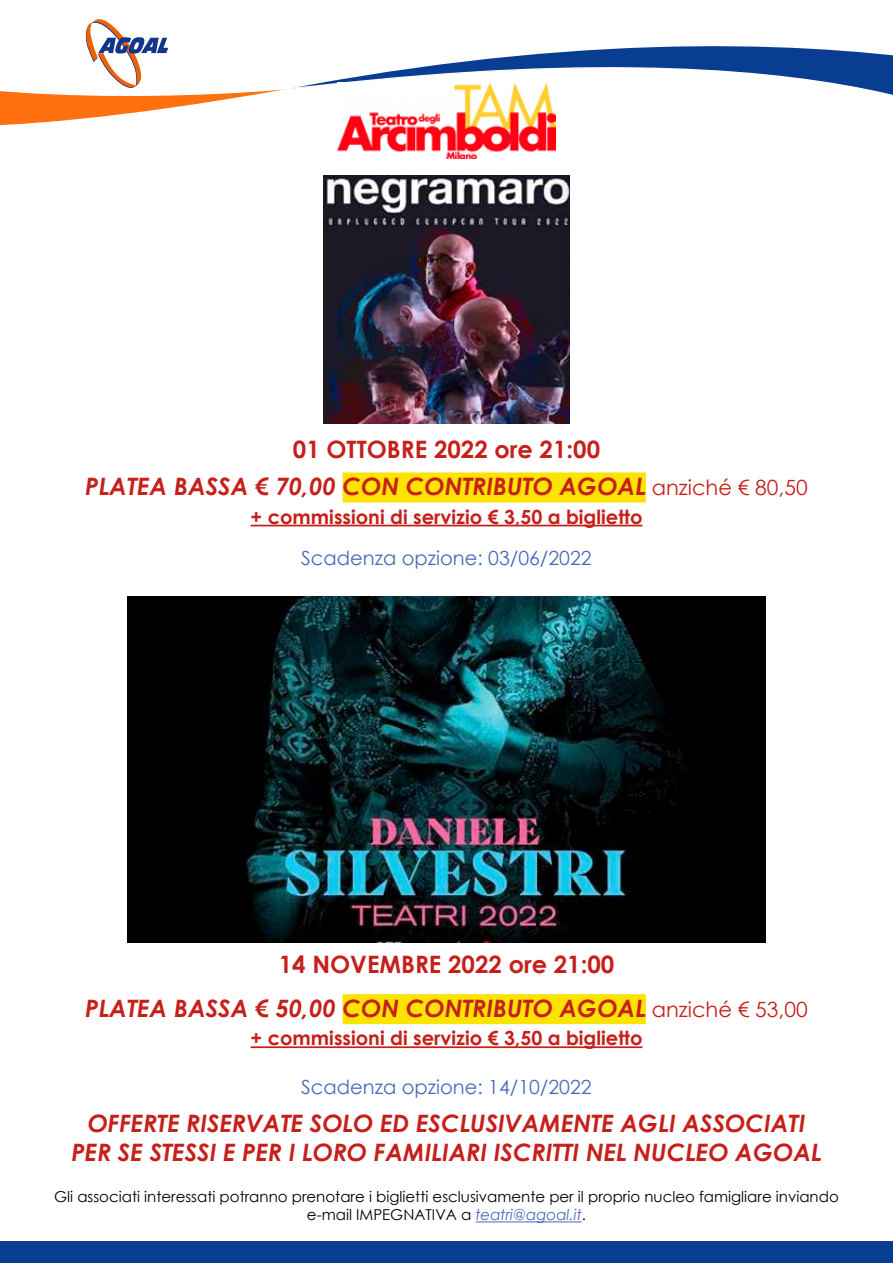
<style>
.page{position:relative;width:893px;height:1263px;background:#fff}
.page>*{position:absolute;margin:0;border:0;box-sizing:border-box;transform-origin:0 0}
.t1{font:italic 700 24px/28.8px "Century Gothic";color:#c6201b;text-align:center}
.t2{font:700 24px "Century Gothic";color:#c6201b}
.t3{font:700 19.5px "Century Gothic";color:#c6201b}
.t4{font:19.5px "Century Gothic";color:#476ab7}
.t5{font:15px/18px "Century Gothic";color:#000;text-align:center}
.s1{font-weight:400;font-style:normal;font-size:21px}
.s2{font-style:italic;color:#476ab7}
</style>
<div class="page">
<div style="left:0;top:1241px;width:893px;height:22px;background:#093d92"></div>
<svg style="left:0;top:22px;width:893px;height:112px"></svg>
<div style="left:343px;top:472px;width:303px;height:30px;background:#fde300"></div>
<hr style="left:251px;top:525px;width:391px;height:1px;background:#c6201b">
<div style="left:343px;top:994px;width:303px;height:30px;background:#fde300"></div>
<hr style="left:251px;top:1046px;width:391px;height:2px;background:#c6201b">
<img style="left:338px;top:82px;width:217px;height:76px">
<img style="left:323px;top:175px;width:247px;height:249px">
<img style="left:128px;top:596px;width:637px;height:346px">
<hr style="left:475px;top:1221px;width:107px;height:1px;background:#476ab7">
<p class="t2" style="left:293px;top:431px;width:309px">01 OTTOBRE 2022 ore 21:00</p>
<p class="t1" style="left:85px;top:471px;width:724px">PLATEA BASSA € 70,00 CON CONTRIBUTO AGOAL <span class="s1">anziché € 80,50</span></p>
<p class="t3" style="left:251px;top:502px;width:393px">+ commissioni di servizio € 3,50 a biglietto</p>
<p class="t4" style="left:301px;top:544px;width:292px">Scadenza opzione: 03/06/2022</p>
<p class="t2" style="left:279px;top:946px;width:337px">14 NOVEMBRE 2022 ore 21:00</p>
<p class="t1" style="left:85px;top:992px;width:724px">PLATEA BASSA € 50,00 CON CONTRIBUTO AGOAL <span class="s1">anziché € 53,00</span></p>
<p class="t3" style="left:251px;top:1023px;width:393px">+ commissioni di servizio € 3,50 a biglietto</p>
<p class="t4" style="left:301px;top:1073px;width:292px">Scadenza opzione: 14/10/2022</p>
<p class="t1" style="left:71px;top:1108px;width:752px">OFFERTE RISERVATE SOLO ED ESCLUSIVAMENTE AGLI ASSOCIATI<br>PER SE STESSI E PER I LORO FAMILIARI ISCRITTI NEL NUCLEO AGOAL</p>
<p class="t5" style="left:54px;top:1188px;width:786px">Gli associati interessati potranno prenotare i biglietti esclusivamente per il proprio nucleo famigliare inviando e-mail IMPEGNATIVA a <span class="s2">teatri@agoal.it</span>.</p>
</div>
